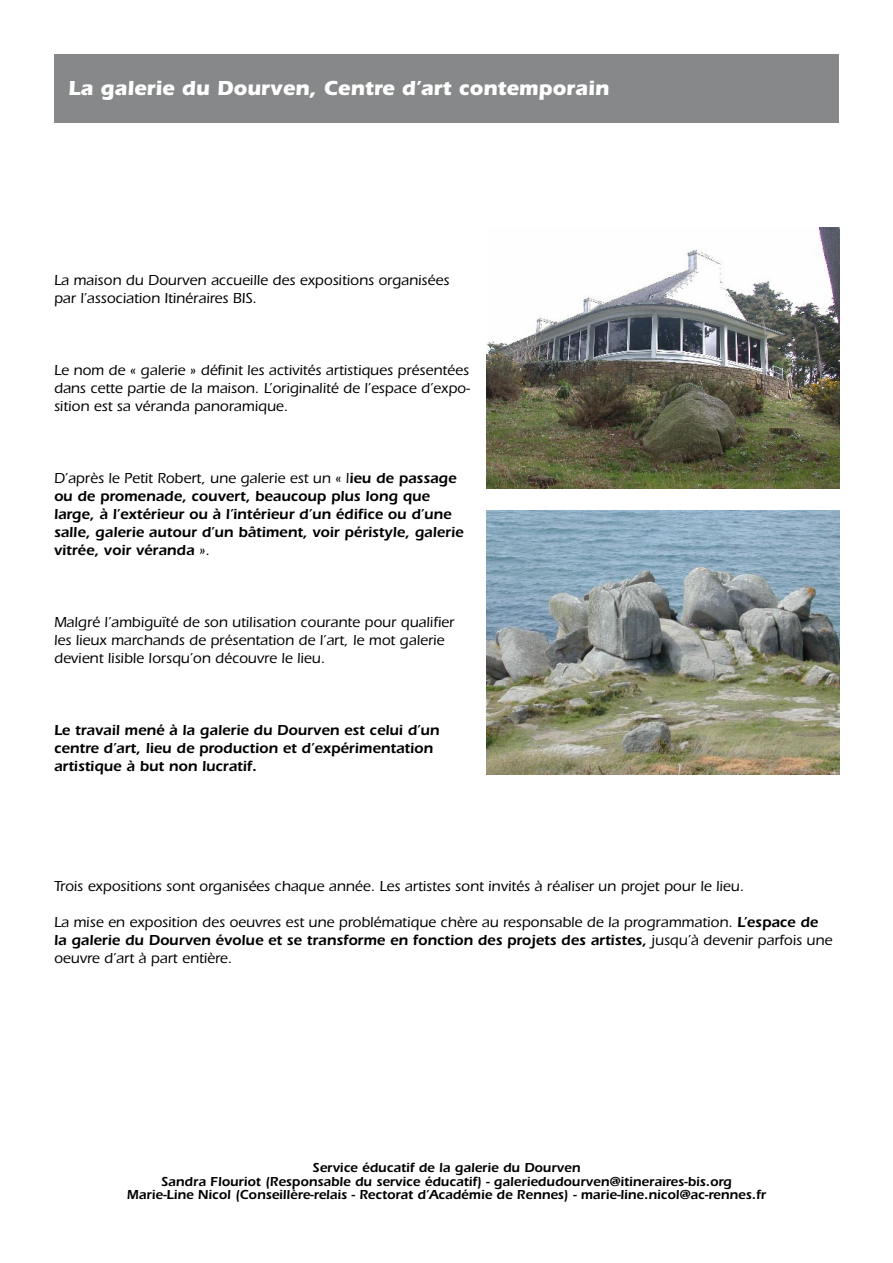
<style>
.page{position:relative;width:893px;height:1263px;background:#fff}
.page>*{position:absolute;margin:0;border:0;box-sizing:border-box;transform-origin:0 0}
.t1{font:700 21px "Itc Eras";color:#fff}
.t2{font:500 15px/18px "Itc Eras";color:#000}
.t3{font:600 15px/18px "Itc Eras";color:#000}
.t4{font:600 13.5px/13.5px "Itc Eras";color:#000;text-align:center}
.s1{font-weight:500}
.s2{font-weight:600}
</style>
<div class="page">
<div style="left:54px;top:54px;width:785px;height:69px;background:#878889"></div>
<img style="left:486px;top:227px;width:353px;height:262px">
<img style="left:486px;top:511px;width:353px;height:263px">
<h1 class="t1" style="left:68px;top:76px;width:542px">La galerie du Dourven, Centre d’art contemporain</h1>
<p class="t2" style="left:54px;top:271px;width:397px">La maison du Dourven accueille des expositions organisées par l’association Itinéraires BIS.</p>
<p class="t2" style="left:54px;top:361px;width:418px;text-align:justify">Le nom de « galerie » définit les activités artistiques présentées dans cette partie de la maison. L’originalité de l’espace d’expo&shy;sition est sa véranda panoramique.</p>
<p class="t3" style="left:54px;top:469px;width:411px"><span class="s1">D’après le Petit Robert, une galerie est un « l</span>ieu de passage ou de promenade, couvert, beaucoup plus long que large, à l’extérieur ou à l’intérieur d’un édifice ou d’une salle, galerie autour d’un bâtiment, voir péristyle, galerie vitrée, voir véranda <span class="s1">».</span></p>
<p class="t2" style="left:54px;top:613px;width:402px">Malgré l’ambiguïté de son utilisation courante pour qualifier les lieux marchands de présentation de l’art, le mot galerie devient lisible lorsqu’on découvre le lieu.</p>
<p class="t3" style="left:54px;top:721px;width:387px">Le travail mené à la galerie du Dourven est celui d’un centre d’art, lieu de production et d’expérimentation artistique à but non lucratif.</p>
<p class="t2" style="left:54px;top:877px;width:692px">Trois expositions sont organisées chaque année. Les artistes sont invités à réaliser un projet pour le lieu.</p>
<p class="t2" style="left:54px;top:913px;width:780px">La mise en exposition des oeuvres est une problématique chère au responsable de la programmation. <span class="s2">L’espace de la galerie du Dourven évolue et se transforme en fonction des projets des artistes,</span> jusqu’à devenir parfois une oeuvre d’art à part entière.</p>
<p class="t4" style="left:127px;top:1161px;width:641px">Service éducatif de la galerie du Dourven<br>Sandra Flouriot (Responsable du service éducatif) - galeriedudourven@itineraires-bis.org<br>Marie-Line Nicol (Conseillère-relais - Rectorat d’Académie de Rennes) - marie-line.nicol@ac-rennes.fr</p>
</div>
